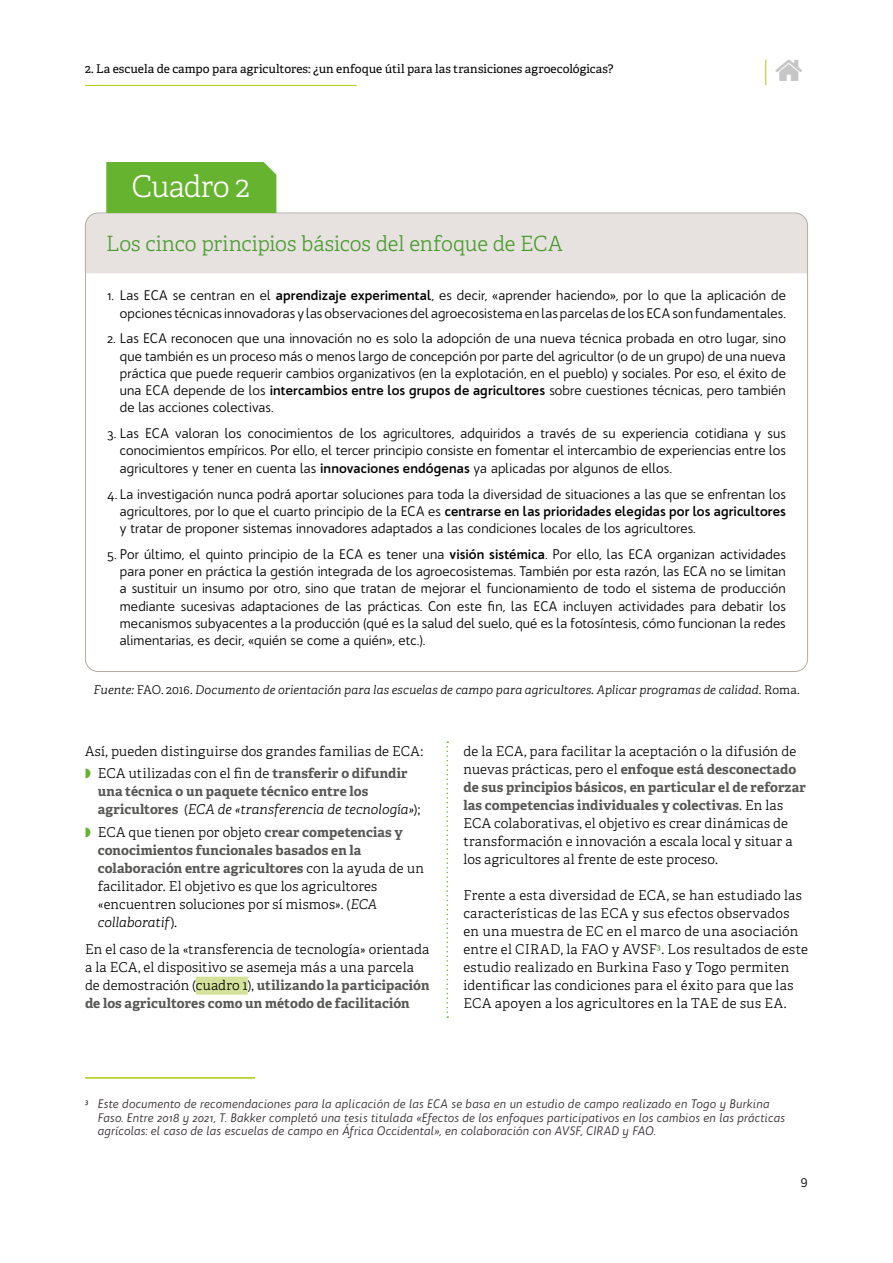
<style>
.page{position:relative;width:893px;height:1263px;background:#fff}
.page>*{position:absolute;margin:0;border:0;box-sizing:border-box;transform-origin:0 0}
.t1{font:300 30px "Adelle";letter-spacing:-.025em;color:#fff}
.t2{font:300 21px "Adelle";letter-spacing:-.005em;color:#499c2d}
.t3{font:13.5px/17.2px "Bw Quinta Pro";letter-spacing:.005em;color:#000;text-align:justify}
.t4{font:300 13.5px/18px "Adelle";letter-spacing:.015em;color:#000}
.t5{font:700 13.5px/18px "Adelle";letter-spacing:.01em;color:#575756}
.t6{font:italic 12px/13.5px "Bw Quinta Pro";letter-spacing:.005em;color:#342d33}
.t7{font:italic 300 12px "Adelle";letter-spacing:.005em;color:#000}
.t8{font:12px "Adelle";letter-spacing:.005em;color:#000}
.s1{font-weight:700}
.s2{font-style:normal}
.s3{color:#65b32e}
.s4{font-weight:700;color:#575756}
.s5{font-weight:300;color:#000}
.s6{font-weight:300;font-style:italic;color:#000}
.s7{font-style:italic}
</style>
<div class="page">
<hr style="left:85px;top:85px;width:272px;height:1px;background:#afca0b">
<div style="left:196px;top:977px;width:52px;height:18px;background:#d4e29b"></div>
<hr style="left:85px;top:1077px;width:170px;height:2px;background:#afca0b">
<svg style="left:446px;top:741px;width:2px;height:277px"></svg>
<svg style="left:85px;top:162px;width:723px;height:111px"></svg>
<svg style="left:765px;top:60px;width:1px;height:25px"></svg>
<p class="t8" style="left:85px;top:61px;width:530px">2. La escuela de campo para agricultores: ¿un enfoque útil para las transiciones agroecológicas?</p>
<h1 class="t1" style="left:131px;top:168px;width:119px">Cuadro 2</h1>
<h2 class="t2" style="left:106px;top:231px;width:458px">Los cinco principios básicos del enfoque de ECA</h2>
<p class="t3" style="left:107px;top:287px;width:680px;text-align:right">1. Las ECA se centran en el <span class="s1">aprendizaje experimental</span>, es decir, «aprender haciendo», por lo que la aplicación de opciones técnicas innovadoras y las observaciones del agroecosistema en las parcelas de los ECA son fundamentales.</p>
<p class="t3" style="left:120px;top:330px;width:668px;text-indent:-13px">2. Las ECA reconocen que una innovación no es solo la adopción de una nueva técnica probada en otro lugar, sino que también es un proceso más o menos largo de concepción por parte del agricultor (o de un grupo) de una nueva práctica que puede requerir cambios organizativos (en la explotación, en el pueblo) y sociales. Por eso, el éxito de una ECA depende de los <span class="s1">intercambios entre los grupos de agricultores</span> sobre cuestiones técnicas, pero también de las acciones colectivas.</p>
<p class="t3" style="left:120px;top:425px;width:668px;text-indent:-13px">3. Las ECA valoran los conocimientos de los agricultores, adquiridos a través de su experiencia cotidiana y sus conocimientos empíricos. Por ello, el tercer principio consiste en fomentar el intercambio de experiencias entre los agricultores y tener en cuenta las <span class="s1">innovaciones endógenas</span> ya aplicadas por algunos de ellos.</p>
<p class="t3" style="left:120px;top:485px;width:668px;text-indent:-13px">4. La investigación nunca podrá aportar soluciones para toda la diversidad de situaciones a las que se enfrentan los agricultores, por lo que el cuarto principio de la ECA es <span class="s1">centrarse en las prioridades elegidas por los agricultores </span>y tratar de proponer sistemas innovadores adaptados a las condiciones locales de los agricultores.</p>
<p class="t3" style="left:120px;top:545px;width:668px;text-indent:-13px">5. Por último, el quinto principio de la ECA es tener una <span class="s1">visión sistémica</span>. Por ello, las ECA organizan actividades para poner en práctica la gestión integrada de los agroecosistemas. También por esta razón, las ECA no se limitan a sustituir un insumo por otro, sino que tratan de mejorar el funcionamiento de todo el sistema de producción mediante sucesivas adaptaciones de las prácticas. Con este fin, las ECA incluyen actividades para debatir los mecanismos subyacentes a la producción (qué es la salud del suelo, qué es la fotosíntesis, cómo funcionan la redes alimentarias, es decir, «quién se come a quién», etc.).</p>
<p class="t7" style="left:94px;top:682px;width:707px">Fuente: <span class="s2">FAO. 2016.</span> Documento de orientación para las escuelas de campo para agricultores. Aplicar programas de calidad<span class="s2">. Roma.</span></p>
<p class="t4" style="left:85px;top:740px;width:340px;line-height:22.2px">Así, pueden distinguirse dos grandes familias de ECA: <span class="s3">◗</span> ECA utilizadas con el fin de <span class="s4">transferir o difundir</span></p>
<p class="t5" style="left:98px;top:783px;width:324px">una técnica o un paquete técnico entre los agricultores <span class="s5">(</span><span class="s6">ECA de «transferencia de tecnología»</span><span class="s5">);</span></p>
<p class="t4" style="left:98px;top:823px;width:328px;text-indent:-13px"><span class="s3">◗</span> ECA que tienen por objeto <span class="s4">crear competencias y conocimientos funcionales basados en la colaboración entre agricultores</span> con la ayuda de un facilitador. El objetivo es que los agricultores «encuentren soluciones por sí mismos». (<span class="s7">ECA collaboratif</span>)<span class="s7">.</span></p>
<p class="t4" style="left:85px;top:940px;width:346px">En el caso de la «transferencia de tecnología» orientada a la ECA, el dispositivo se asemeja más a una parcela de demostración (cuadro 1), <span class="s4">utilizando la participación de los agricultores como un método de facilitación</span></p>
<p class="t4" style="left:463px;top:742px;width:344px">de la ECA, para facilitar la aceptación o la difusión de nuevas prácticas, pero el <span class="s4">enfoque está desconectado de sus principios básicos, en particular el de reforzar las competencias individuales y colectivas</span>. En las ECA colaborativas, el objetivo es crear dinámicas de transformación e innovación a escala local y situar a los agricultores al frente de este proceso.</p>
<p class="t4" style="left:463px;top:886px;width:346px">Frente a esta diversidad de ECA, se han estudiado las características de las ECA y sus efectos observados en una muestra de EC en el marco de una asociación entre el CIRAD, la FAO y AVSF<sup>3</sup>. Los resultados de este estudio realizado en Burkina Faso y Togo permiten identificar las condiciones para el éxito para que las ECA apoyen a los agricultores en la TAE de sus EA.</p>
<p class="t6" style="left:98px;top:1097px;width:689px;text-indent:-13px"><sup>3</sup> Este documento de recomendaciones para la aplicación de las ECA se basa en un estudio de campo realizado en Togo y Burkina<br>Faso. Entre 2018 y 2021, T. Bakker completó una tesis titulada «Efectos de los enfoques participativos en los cambios en las prácticas agrícolas: el caso de las escuelas de campo en África Occidental», en colaboración con AVSF, CIRAD y FAO.</p>
<p class="t4" style="left:801px;top:1172px;width:9px">9</p>
</div>
